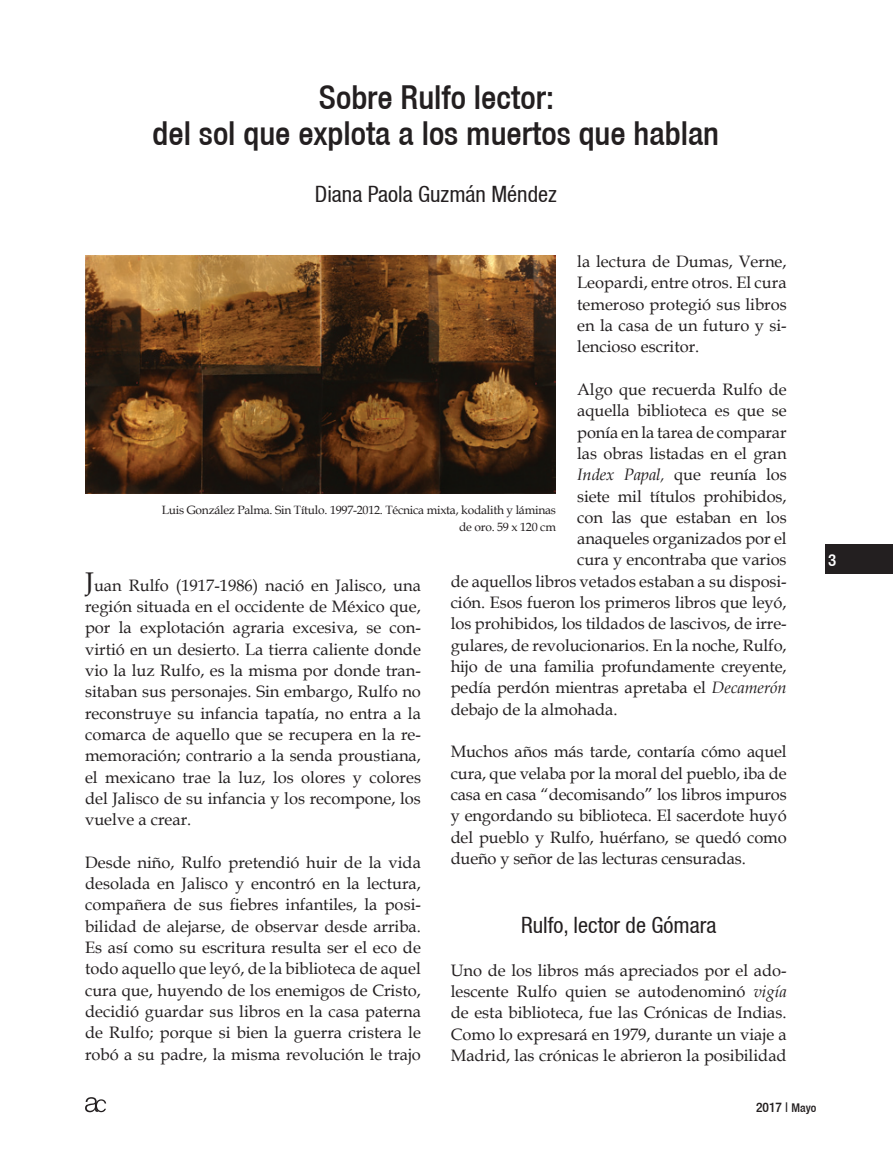
<style>
.page{position:relative;width:893px;height:1149px;background:#fff}
.page>*{position:absolute;margin:0;border:0;box-sizing:border-box;transform-origin:0 0}
.t1{font:500 condensed 33px/36px "Helvetica 67";color:#231f20;text-align:center}
.t2{font:condensed 22.5px "Helvetica 57";color:#231f20}
.t3{font:500 condensed 16.95px "Helvetica 67";color:#fff}
.t4{font:16.5px/21.3px "Book Antiqua";letter-spacing:-.005em;color:#231f20;text-align:justify}
.t5{font:500 condensed 13.5px "Helvetica 67";color:#231f20}
.t6{font:12px/16.5px "Book Antiqua";letter-spacing:-.02em;color:#231f20;text-align:right}
.s1{font-style:italic}
.s2{font-size:27px}
.s3{font-size:12px}
</style>
<div class="page">
<div style="left:825px;top:544px;width:68px;height:29px;background:#231f20"></div>
<svg style="left:85px;top:1097px;width:21px;height:14px"></svg>
<img style="left:85px;top:255px;width:471px;height:238px">
<h1 class="t1" style="left:153px;top:79px;width:568px">Sobre Rulfo lector:<br>del sol que explota a los muertos que hablan</h1>
<h2 class="t2" style="left:315px;top:181px;width:243px">Diana Paola Guzmán Méndez</h2>
<p class="t4" style="left:577px;top:250px;width:211px">la lectura de Dumas, Verne, Leopardi, entre otros. El cura temeroso protegió sus libros en la casa de un futuro y si&shy;lencioso escritor.</p>
<p class="t4" style="left:577px;top:378px;width:211px">Algo que recuerda Rulfo de</p>
<p class="t4" style="left:577px;top:399px;width:211px">aquella biblioteca es que se</p>
<p class="t4" style="left:577px;top:421px;width:211px">ponía en la tarea de comparar</p>
<p class="t4" style="left:577px;top:442px;width:211px">las obras listadas en el gran</p>
<p class="t4" style="left:577px;top:463px;width:211px"><span class="s1">Index Papal,</span> que reunía los</p>
<p class="t4" style="left:577px;top:484px;width:211px">siete mil títulos prohibidos,</p>
<p class="t4" style="left:577px;top:506px;width:211px">con las que estaban en los</p>
<p class="t4" style="left:577px;top:527px;width:211px">anaqueles organizados por el</p>
<p class="t4" style="left:577px;top:548px;width:211px">cura y encontraba que varios</p>
<p class="t4" style="left:451px;top:570px;width:337px">de aquellos libros vetados estaban a su disposi-</p>
<p class="t4" style="left:451px;top:591px;width:337px">ción. Esos fueron los primeros libros que leyó,</p>
<p class="t4" style="left:451px;top:612px;width:337px">los prohibidos, los tildados de lascivos, de irre-</p>
<p class="t4" style="left:451px;top:634px;width:337px">gulares, de revolucionarios. En la noche, Rulfo,</p>
<p class="t4" style="left:451px;top:655px;width:337px">hijo de una familia profundamente creyente,</p>
<p class="t4" style="left:451px;top:676px;width:337px">pedía perdón mientras apretaba el <span class="s1">Decamerón</span></p>
<p class="t4" style="left:451px;top:697px;width:168px">debajo de la almohada.</p>
<p class="t4" style="left:451px;top:740px;width:337px">Muchos años más tarde, contaría cómo aquel cura, que velaba por la moral del pueblo, iba de casa en casa “decomisando” los libros impuros y engordando su biblioteca. El sacerdote huyó del pueblo y Rulfo, huérfano, se quedó como dueño y señor de las lecturas censuradas.</p>
<p class="t6" style="left:162px;top:501px;width:396px">Luis González Palma. Sin Título. 1997-2012. Técnica mixta, kodalith y láminas de oro. 59 x 120 cm</p>
<p class="t4" style="left:85px;top:574px;width:337px"><span class="s2">J</span>uan Rulfo (1917-1986) nació en Jalisco, una región situada en el occidente de México que, por la explotación agraria excesiva, se con&shy;virtió en un desierto. La tierra caliente donde vio la luz Rulfo, es la misma por donde tran&shy;sitaban sus personajes. Sin embargo, Rulfo no reconstruye su infancia tapatía, no entra a la comarca de aquello que se recupera en la re&shy;memoración; contrario a la senda proustiana, el mexicano trae la luz, los olores y colores del Jalisco de su infancia y los recompone, los vuelve a crear.</p>
<p class="t4" style="left:85px;top:850px;width:337px">Desde niño, Rulfo pretendió huir de la vida desolada en Jalisco y encontró en la lectura, compañera de sus fiebres infantiles, la posi&shy;bilidad de alejarse, de observar desde arriba.<br>Es así como su escritura resulta ser el eco de todo aquello que leyó, de la biblioteca de aquel cura que, huyendo de los enemigos de Cristo, decidió guardar sus libros en la casa paterna de Rulfo; porque si bien la guerra cristera le robó a su padre, la misma revolución le trajo</p>
<h2 class="t2" style="left:521px;top:911px;width:197px">Rulfo, lector de Gómara</h2>
<p class="t4" style="left:451px;top:958px;width:337px">Uno de los libros más apreciados por el ado&shy;lescente Rulfo quien se autodenominó <span class="s1">vigía </span>de esta biblioteca, fue las Crónicas de Indias.<br>Como lo expresará en 1979, durante un viaje a Madrid, las crónicas le abrieron la posibilidad</p>
<p class="t3" style="left:828px;top:549px;width:10px">3</p>
<p class="t5" style="left:756px;top:1098px;width:62px">2017 | <span class="s3">Mayo</span></p>
</div>
